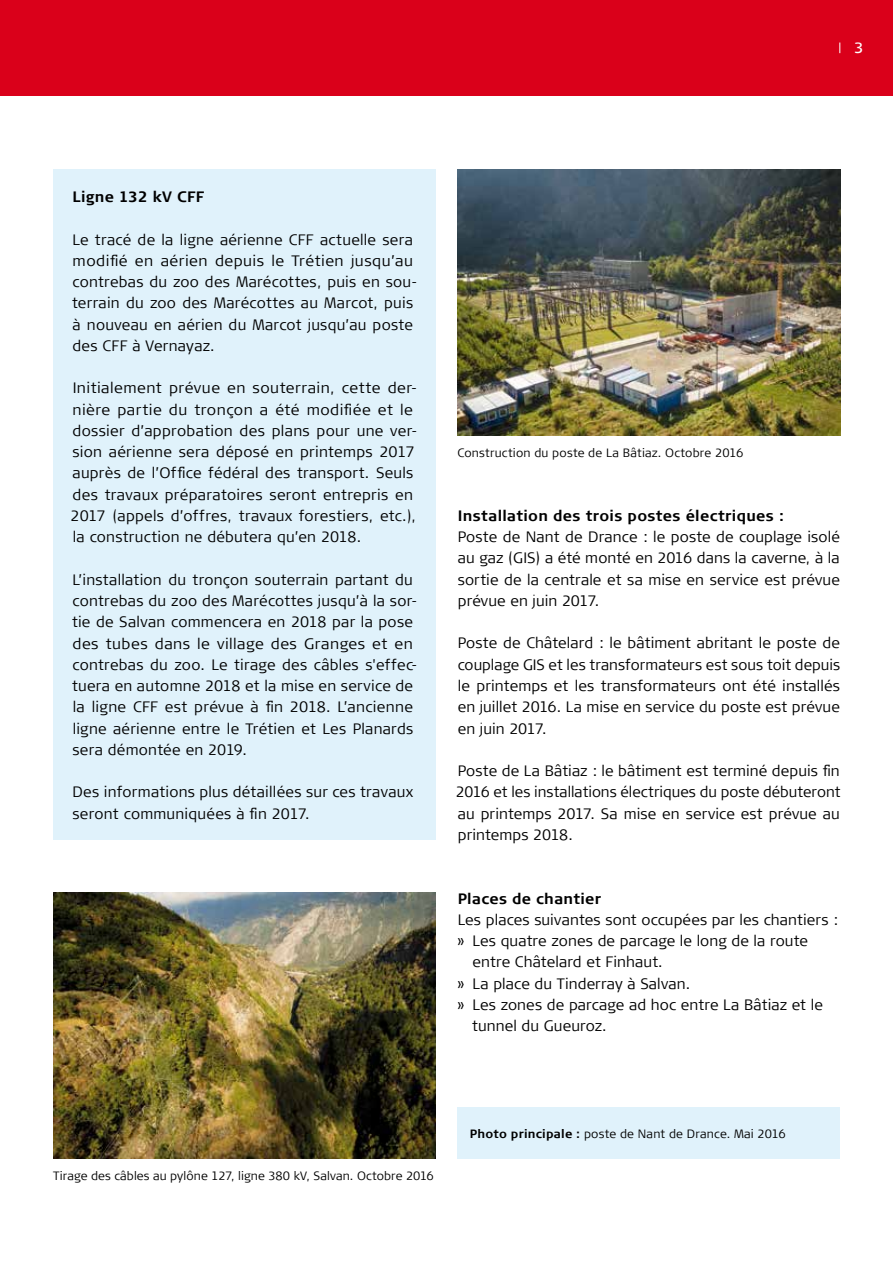
<style>
.page{position:relative;width:893px;height:1263px;background:#fff}
.page>*{position:absolute;margin:0;border:0;box-sizing:border-box;transform-origin:0 0}
.t1{font:300 15px/21.3px "Signa Column";letter-spacing:.015em;color:#000}
.t2{font:700 15px "Signa Column";letter-spacing:.02em;color:#000}
.t3{font:15px "Signa Column";color:#fff}
.t4{font:300 12px "Signa Column";letter-spacing:.015em;color:#000}
.s1{font-weight:700}
</style>
<div class="page">
<div style="left:0;top:0;width:893px;height:96px;background:#da001a"></div>
<div style="left:53px;top:169px;width:383px;height:671px;background:#e0f2fb"></div>
<img style="left:457px;top:169px;width:383px;height:267px">
<img style="left:53px;top:892px;width:383px;height:267px">
<div style="left:457px;top:1108px;width:383px;height:51px;background:#e0f2fb"></div>
<p class="t3" style="left:854px;top:39px;width:11px">3</p>
<p class="t2" style="left:73px;top:188px;width:134px">Ligne 132 kV CFF</p>
<p class="t1" style="left:72px;top:229px;width:347px">Le tracé de la ligne aérienne CFF actuelle sera modifié en aérien depuis le Trétien jusqu’au contrebas du zoo des Marécottes, puis en sou&shy;terrain du zoo des Marécottes au Marcot, puis à nouveau en aérien du Marcot jusqu’au poste des CFF à Vernayaz.</p>
<p class="t1" style="left:71px;top:378px;width:348px">Initialement prévue en souterrain, cette der&shy;nière partie du tronçon a été modifiée et le dossier d’approbation des plans pour une ver&shy;sion aérienne sera déposé en printemps 2017 auprès de l’Office fédéral des transport. Seuls des travaux préparatoires seront entrepris en 2017 (appels d’offres, travaux forestiers, etc.), la construction ne débutera qu’en 2018.</p>
<p class="t1" style="left:72px;top:569px;width:347px">L’installation du tronçon souterrain partant du contrebas du zoo des Marécottes jusqu’à la sor&shy;tie de Salvan commencera en 2018 par la pose des tubes dans le village des Granges et en contrebas du zoo. Le tirage des câbles s'effec&shy;tuera en automne 2018 et la mise en service de la ligne CFF est prévue à fin 2018. L’ancienne ligne aérienne entre le Trétien et Les Planards sera démontée en 2019.</p>
<p class="t1" style="left:72px;top:781px;width:342px">Des informations plus détaillées sur ces travaux seront communiquées à fin 2017.</p>
<p class="t4" style="left:457px;top:446px;width:287px">Construction du poste de La Bâtiaz. Octobre 2016</p>
<p class="t2" style="left:458px;top:507px;width:328px">Installation des trois postes électriques :</p>
<p class="t1" style="left:458px;top:526px;width:384px;text-align:justify">Poste de Nant de Drance : le poste de couplage isolé au gaz (GIS) a été monté en 2016 dans la caverne, à la sortie de la centrale et sa mise en service est prévue prévue en juin 2017.</p>
<p class="t1" style="left:458px;top:633px;width:384px;text-align:justify">Poste de Châtelard : le bâtiment abritant le poste de couplage GIS et les transformateurs est sous toit depuis le printemps et les transformateurs ont été installés en juillet 2016. La mise en service du poste est prévue en juin 2017.</p>
<p class="t1" style="left:456px;top:760px;width:386px;text-align:justify">Poste de La Bâtiaz : le bâtiment est terminé depuis fin 2016 et les installations électriques du poste débuteront au printemps 2017. Sa mise en service est prévue au printemps 2018.</p>
<p class="t2" style="left:458px;top:890px;width:145px">Places de chantier</p>
<p class="t1" style="left:458px;top:909px;width:382px">Les places suivantes sont occupées par les chantiers :</p>
<p class="t1" style="left:457px;top:930px;width:353px">» Les quatre zones de parcage le long de la route</p>
<p class="t1" style="left:473px;top:952px;width:192px">entre Châtelard et Finhaut.</p>
<p class="t1" style="left:457px;top:973px;width:235px">» La place du Tinderray à Salvan.</p>
<p class="t1" style="left:457px;top:994px;width:368px">» Les zones de parcage ad hoc entre La Bâtiaz et le</p>
<p class="t1" style="left:472px;top:1015px;width:136px">tunnel du Gueuroz.</p>
<p class="t4" style="left:53px;top:1169px;width:382px">Tirage des câbles au pylône 127, ligne 380 kV, Salvan. Octobre 2016</p>
<p class="t4" style="left:470px;top:1126px;width:318px"><span class="s1">Photo principale :</span> poste de Nant de Drance. Mai 2016</p>
</div>
